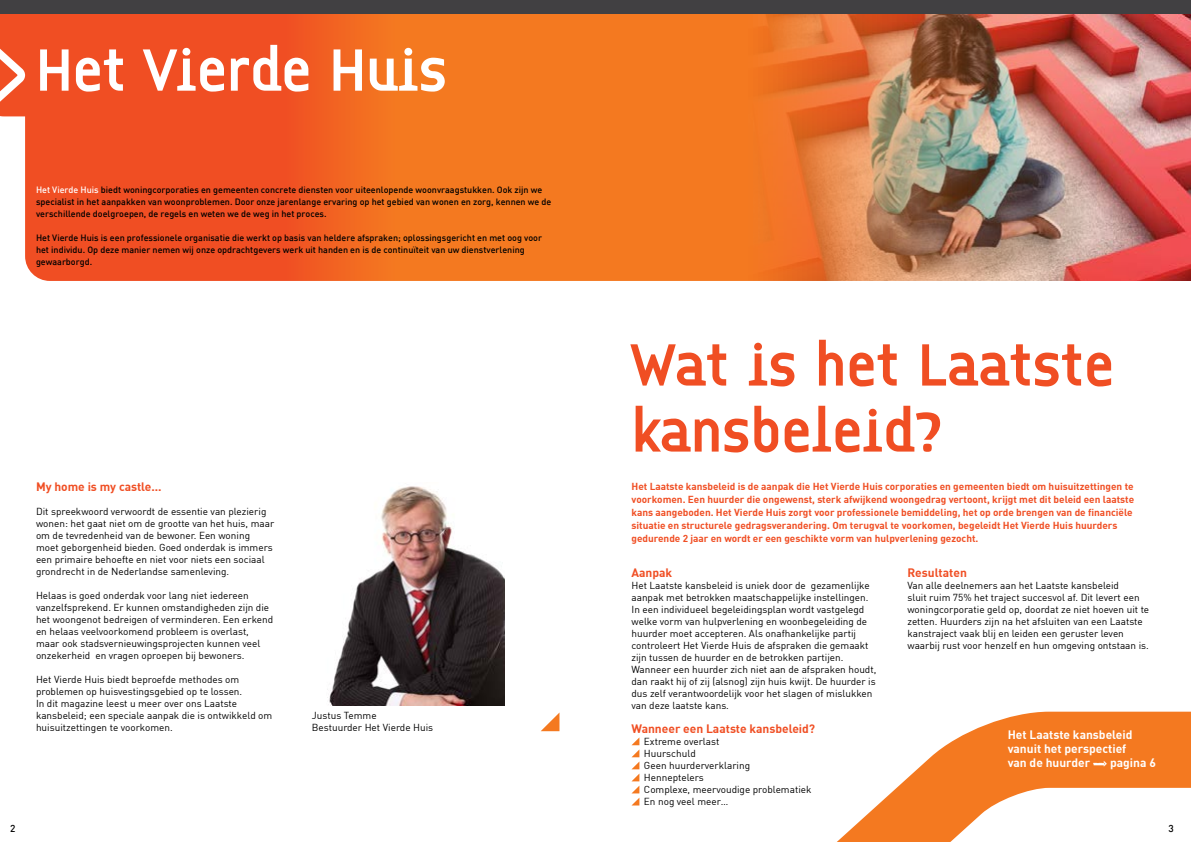
<style>
.page{position:relative;width:1191px;height:842px;background:#fff}
.page>*{position:absolute;margin:0;border:0;box-sizing:border-box;transform-origin:0 0}
.t1{font:700 55px/66px "Fact";color:#f04e23}
.t2{font:700 55px "Fact";color:#fff}
.t3{font:700 12px "DIN";color:#f04e23}
.t4{font:700 12px/14.4px "DIN";color:#fff}
.t5{font:10px/12px "DIN";color:#000}
.t6{font:700 10px/13px "DIN";color:#f04e23}
.t7{font:500 10px "DIN";color:#000}
.t8{font:500 9px/12px "DIN";color:#000}
.s1{color:#fff}
.s2{font-family:"Etelka Light Pro"}
</style>
<div class="page">
<svg style="left:0;top:14px;width:720px;height:267px;background:#f26826"></svg>
<img style="left:720px;top:14px;width:471px;height:267px">
<svg style="left:0;top:41px;width:25px;height:68px"></svg>
<div style="left:0;top:0;width:1191px;height:14px;background:#414042"></div>
<img style="left:327px;top:486px;width:177px;height:219px">
<svg style="left:541px;top:713px;width:18px;height:18px"></svg>
<svg style="left:837px;top:712px;width:354px;height:130px;fill:#f47920"></svg>
<svg style="left:631px;top:738px;width:8px;height:67px"></svg>
<svg style="left:1093px;top:763px;width:11px;height:2px"></svg>
<h1 class="t2" style="left:36px;top:45px;width:412px">Het Vierde Huis</h1>
<p class="t8" style="left:36px;top:183px;width:517px"><span class="s1">Het Vierde Huis</span> biedt woningcorporaties en gemeenten concrete diensten voor uiteenlopende woonvraagstukken. Ook zijn we specialist in het aanpakken van woonproblemen. Door onze jarenlange ervaring op het gebied van wonen en zorg, kennen we de verschillende doelgroepen, de regels en weten we de weg in het proces.</p>
<p class="t8" style="left:36px;top:231px;width:507px">Het Vierde Huis is een professionele organisatie die werkt op basis van heldere afspraken; oplossingsgericht en met oog voor het individu. Op deze manier nemen wij onze opdrachtgevers werk uit handen en is de continuïteit van uw dienstverlening gewaarborgd.</p>
<p class="t3" style="left:36px;top:479px;width:127px">My home is my castle...</p>
<p class="t5" style="left:36px;top:505px;width:240px">Dit spreekwoord verwoordt de essentie van plezierig wonen: het gaat niet om de grootte van het huis, maar om de tevredenheid van de bewoner. Een woning moet geborgenheid bieden. Goed onderdak is immers een primaire behoefte en niet voor niets een sociaal grondrecht in de Nederlandse samenleving.</p>
<p class="t5" style="left:36px;top:589px;width:239px">Helaas is goed onderdak voor lang niet iedereen vanzelfsprekend. Er kunnen omstandigheden zijn die het woongenot bedreigen of verminderen. Een erkend en helaas veelvoorkomend probleem is overlast, maar ook stadsvernieuwingsprojecten kunnen veel onzekerheid en vragen oproepen bij bewoners.</p>
<p class="t5" style="left:36px;top:673px;width:238px">Het Vierde Huis biedt beproefde methodes om problemen op huisvestingsgebied op te lossen.<br>In dit magazine leest u meer over ons Laatste kansbeleid; een speciale aanpak die is ontwikkeld om huisuitzettingen te voorkomen.</p>
<p class="t5" style="left:312px;top:709px;width:123px">Justus Temme<br>Bestuurder Het Vierde Huis</p>
<h1 class="t1" style="left:631px;top:335px;width:484px">Wat is het Laatste kansbeleid<span class="s2">?</span></h1>
<p class="t6" style="left:631px;top:479px;width:504px">Het Laatste kansbeleid is de aanpak die Het Vierde Huis corporaties en gemeenten biedt om huisuitzettingen te voorkomen. Een huurder die ongewenst, sterk afwijkend woongedrag vertoont, krijgt met dit beleid een laatste kans aangeboden. Het Vierde Huis zorgt voor professionele bemiddeling, het op orde brengen van de financiële situatie en structurele gedragsverandering. Om terugval te voorkomen, begeleidt Het Vierde Huis huurders gedurende 2 jaar en wordt er een geschikte vorm van hulpverlening gezocht.</p>
<p class="t3" style="left:907px;top:565px;width:61px">Resultaten</p>
<p class="t5" style="left:907px;top:579px;width:243px">Van alle deelnemers aan het Laatste kansbeleid<br>sluit ruim 75% het traject succesvol af. Dit levert een woningcorporatie geld op, doordat ze niet hoeven uit te zetten. Huurders zijn na het afsluiten van een Laatste kanstraject vaak blij en leiden een geruster leven waarbij rust voor henzelf en hun omgeving ontstaan is.</p>
<p class="t3" style="left:631px;top:565px;width:42px">Aanpak</p>
<p class="t5" style="left:631px;top:579px;width:246px">Het Laatste kansbeleid is uniek door de gezamenlijke aanpak met betrokken maatschappelijke instellingen.<br>In een individueel begeleidingsplan wordt vastgelegd welke vorm van hulpverlening en woonbegeleiding de huurder moet accepteren. Als onafhankelijke partij controleert Het Vierde Huis de afspraken die gemaakt zijn tussen de huurder en de betrokken partijen.<br>Wanneer een huurder zich niet aan de afspraken houdt, dan raakt hij of zij (alsnog) zijn huis kwijt. De huurder is dus zelf verantwoordelijk voor het slagen of mislukken van deze laatste kans.</p>
<p class="t3" style="left:631px;top:721px;width:185px">Wanneer een Laatste kansbeleid?</p>
<p class="t5" style="left:644px;top:735px;width:169px">Extreme overlast<br>Huurschuld<br>Geen huurderverklaring<br>Henneptelers<br>Complexe, meervoudige problematiek<br>En nog veel meer…</p>
<p class="t4" style="left:1007px;top:727px;width:150px">Het Laatste kansbeleid vanuit het perspectief<br>van de huurder --&gt; pagina 6</p>
<p class="t7" style="left:10px;top:822px;width:7px">2</p>
<p class="t7" style="left:1168px;top:822px;width:7px">3</p>
</div>
